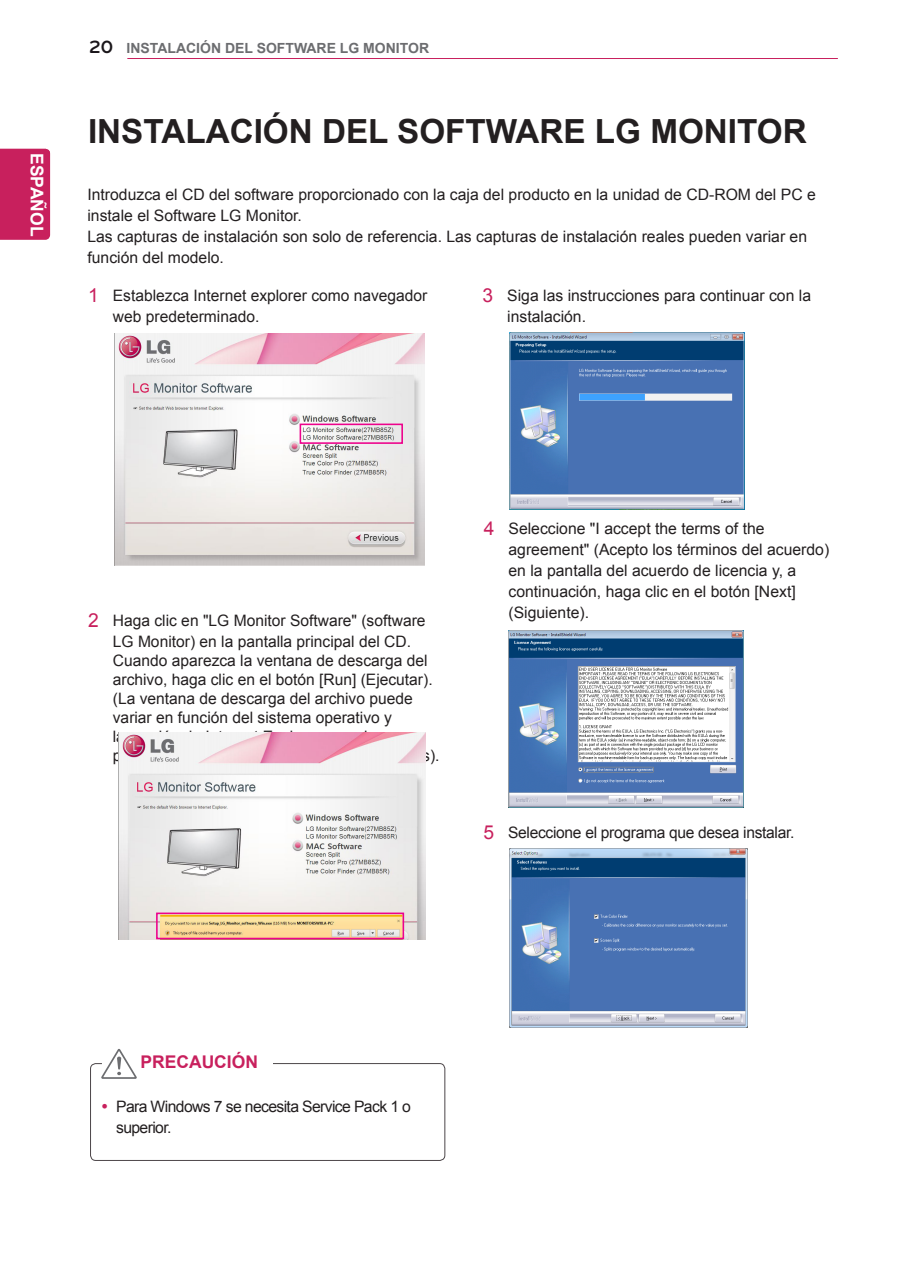
<style>
.page{position:relative;width:903px;height:1275px;background:#fff}
.page>*{position:absolute;margin:0;border:0;box-sizing:border-box;transform-origin:0 0}
.Chapter{font:700 33.25px "Arial";color:#231f20}
.t1{font:21px "Bryant LG";color:#fff}
.t2{font:700 18.38px "Bryant LG";color:#1a161a}
.Title-note{font:700 17.5px "Arial";color:#c8205d}
.t3{font:700 17.5px "Arial";color:#fff}
._1-Body{font:15.75px/21px "Arial";color:#231f20}
.Body{font:15.75px/21px "Arial";color:#231f20}
.Body-Bullet{font:15.75px/21px "Arial";letter-spacing:-.04em;color:#231f20}
._1-Body-2{font:15.75px "Arial";letter-spacing:-.02em;color:#231f20}
.t4{font:700 14px "Arial";color:#6c6d70}
.s1{font-size:19.25px;color:#c8205d}
</style>
<div class="page">
<hr style="left:127px;top:58px;width:711px;height:1px;background:#c8205d">
<div style="left:0;top:149px;width:50px;height:91px;background:#c8205d"></div>
<div style="left:90px;top:1063px;width:355px;height:98px;border:1px solid #4c4649;border-radius:5px"></div>
<div style="left:130px;top:1055px;width:143px;height:17px;background:#fff"></div>
<svg style="left:101px;top:1049px;width:36px;height:30px"></svg>
<img style="left:114px;top:333px;width:311px;height:233px">
<div style="left:300px;top:424px;width:103px;height:20px;border:2px solid #ed028c"></div>
<img style="left:119px;top:732px;width:307px;height:207px">
<div style="left:156px;top:912px;width:248px;height:27px;border:2px solid #ed028c"></div>
<img style="left:509px;top:332px;width:235px;height:177px">
<img style="left:508px;top:630px;width:236px;height:177px">
<img style="left:510px;top:848px;width:237px;height:180px">
<p class="t3" style="left:49px;top:153px;width:85px;rotate:90deg">ESPAÑOL</p>
<p class="t1" style="left:47px;top:175px;width:40px;rotate:90deg">ESP</p>
<p class="t2" style="left:89px;top:36px;width:25px">20</p>
<p class="t4" style="left:126px;top:39px;width:304px">INSTALACIÓN DEL SOFTWARE LG MONITOR</p>
<p class="Chapter" style="left:88px;top:110px;width:720px">INSTALACIÓN DEL SOFTWARE LG MONITOR</p>
<p class="Body" style="left:87px;top:184px;width:730px">Introduzca el CD del software proporcionado con la caja del producto en la unidad de CD-ROM del PC e instale el Software LG Monitor.</p>
<p class="Body" style="left:87px;top:226px;width:721px">Las capturas de instalación son solo de referencia. Las capturas de instalación reales pueden variar en función del modelo.</p>
<p class="_1-Body" style="left:113px;top:285px;width:316px;text-indent:-25px"><span class="s1">1</span> Establezca Internet explorer como navegador web predeterminado.</p>
<p class="_1-Body" style="left:507px;top:285px;width:305px;text-indent:-25px"><span class="s1">3</span> Siga las instrucciones para continuar con la instalación.</p>
<p class="_1-Body" style="left:113px;top:610px;width:314px;text-indent:-25px"><span class="s1">2</span> Haga clic en "LG Monitor Software" (software<br>LG Monitor) en la pantalla principal del CD.</p>
<p class="_1-Body" style="left:113px;top:651px;width:321px;line-height:18.9px">Cuando aparezca la ventana de descarga del archivo, haga clic en el botón [Run] (Ejecutar). (La ventana de descarga del archivo puede variar en función del sistema operativo y</p>
<p class="_1-Body" style="left:508px;top:518px;width:322px;text-indent:-25px"><span class="s1">4</span> Seleccione "I accept the terms of the agreement" (Acepto los términos del acuerdo) en la pantalla del acuerdo de licencia y, a continuación, haga clic en el botón [Next] (Siguiente).</p>
<p class="_1-Body-2" style="left:483px;top:822px;width:313px"><span class="s1">5</span> Seleccione el programa que desea instalar.</p>
<p class="Title-note" style="left:140px;top:1050px;width:119px">PRECAUCIÓN</p>
<p class="Body-Bullet" style="left:116px;top:1096px;width:296px">Para Windows 7 se necesita Service Pack 1 o superior.</p>
</div>
